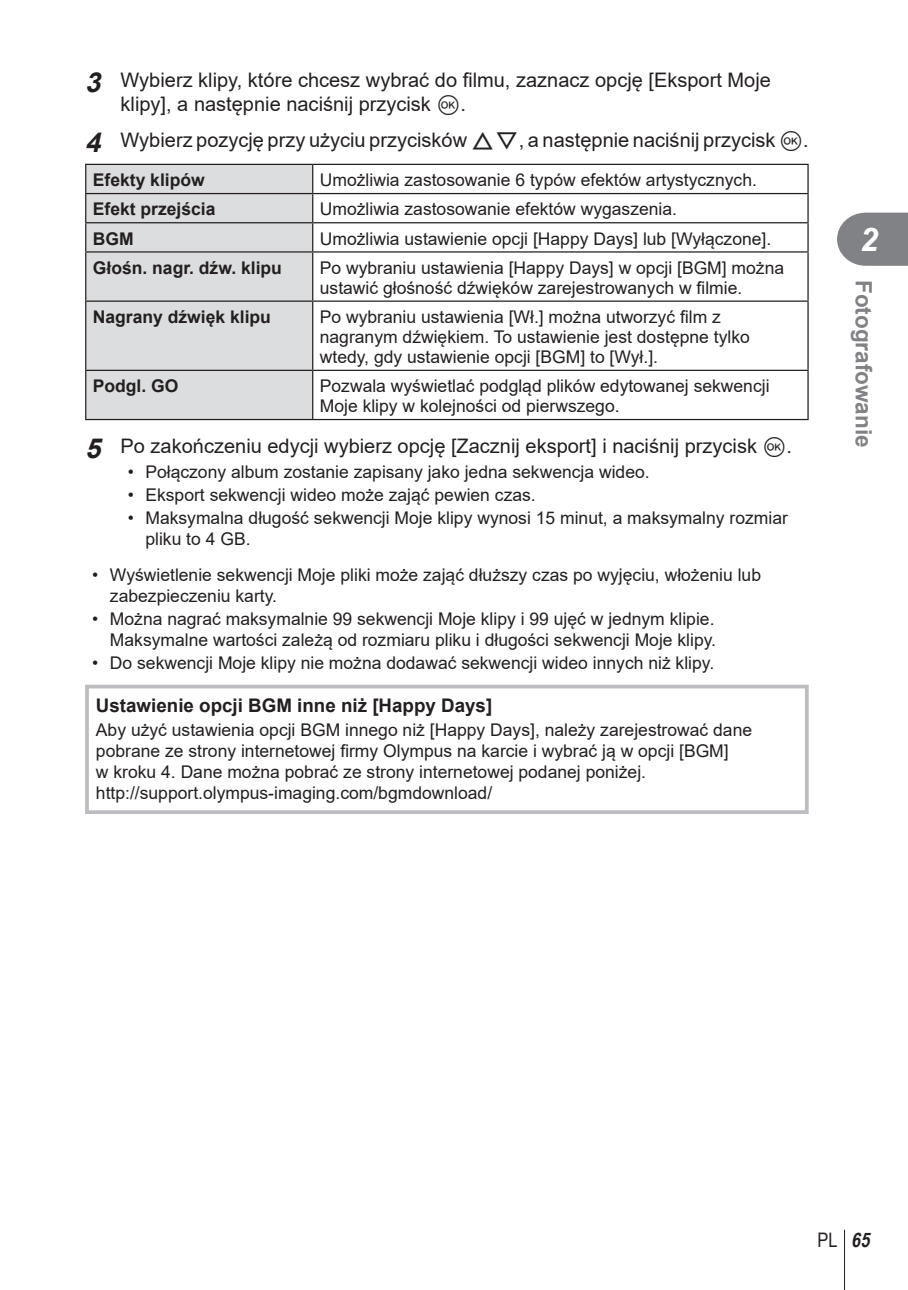
<style>
.page{position:relative;width:908px;height:1290px;background:#fff}
.page>*{position:absolute;margin:0;border:0;box-sizing:border-box;transform-origin:0 0}
.t1{font:italic 700 32.5px "Arial";color:#fff}
.t2{font:700 22.5px "Arial";color:#808285}
.t3{font:20px/24px "Arial";color:#231f20}
.t4{font:20px "Arial Narrow";color:#231f20}
.t5{font:700 18.75px "Arial";color:#231f20}
.t6{font:17.5px/21px "Arial";color:#231f20}
.t7{font:700 17.5px "Arial";color:#231f20}
.s1{font-weight:700;font-style:italic;font-size:27.5px}
.s2{font-family:"Olympus 7"}
.s3{font-family:"olympus 15"}
.s4{font-weight:700;font-style:italic}
</style>
<div class="page">
<svg style="left:837px;top:213px;width:70px;height:53px;background:#8b8d90"></svg>
<hr style="left:843px;top:1230px;width:1px;height:60px;background:#231f20">
<div style="left:86px;top:165px;width:226px;height:254px;background:#dcddde"></div>
<hr style="left:85px;top:164px;width:227px;height:1px;background:#231f20">
<hr style="left:312px;top:164px;width:496px;height:1px;background:#231f20">
<hr style="left:85px;top:193px;width:227px;height:1px;background:#231f20">
<hr style="left:312px;top:193px;width:496px;height:1px;background:#231f20">
<hr style="left:85px;top:222px;width:227px;height:1px;background:#231f20">
<svg style="left:85px;top:165px;width:1px;height:86px"></svg>
<hr style="left:312px;top:222px;width:496px;height:1px;background:#231f20">
<svg style="left:312px;top:165px;width:1px;height:86px"></svg>
<svg style="left:807px;top:165px;width:1px;height:86px"></svg>
<hr style="left:85px;top:251px;width:227px;height:2px;background:#231f20">
<hr style="left:85px;top:253px;width:1px;height:47px;background:#231f20">
<hr style="left:312px;top:251px;width:496px;height:2px;background:#231f20">
<hr style="left:312px;top:253px;width:1px;height:47px;background:#231f20">
<hr style="left:807px;top:253px;width:1px;height:47px;background:#231f20">
<hr style="left:85px;top:300px;width:227px;height:2px;background:#231f20">
<hr style="left:85px;top:302px;width:1px;height:68px;background:#231f20">
<hr style="left:312px;top:300px;width:496px;height:2px;background:#231f20">
<hr style="left:312px;top:302px;width:1px;height:68px;background:#231f20">
<hr style="left:807px;top:302px;width:1px;height:68px;background:#231f20">
<hr style="left:85px;top:370px;width:227px;height:1px;background:#231f20">
<hr style="left:85px;top:371px;width:1px;height:48px;background:#231f20">
<hr style="left:312px;top:370px;width:496px;height:1px;background:#231f20">
<hr style="left:312px;top:371px;width:1px;height:48px;background:#231f20">
<hr style="left:807px;top:371px;width:1px;height:48px;background:#231f20">
<hr style="left:85px;top:419px;width:723px;height:1px;background:#231f20">
<div style="left:85px;top:685px;width:723px;height:129px;border:4px solid #bbbdc0"></div>
<p class="t3" style="left:120px;top:68px;width:651px;text-indent:-35px"><span class="s1">3</span> Wybierz klipy, które chcesz wybrać do filmu, zaznacz opcję [Eksport Moje klipy], a następnie naciśnij przycisk <span class="s2">Q</span>.</p>
<p class="t3" style="left:85px;top:128px;width:724px"><span class="s1">4</span> Wybierz pozycję przy użyciu przycisków <span class="s3">FG</span>, a następnie naciśnij przycisk <span class="s2">Q</span>.</p>
<p class="t7" style="left:93px;top:170px;width:113px">Efekty klipów</p>
<p class="t6" style="left:320px;top:169px;width:438px">Umożliwia zastosowanie 6 typów efektów artystycznych.</p>
<p class="t7" style="left:93px;top:200px;width:124px">Efekt przejścia</p>
<p class="t6" style="left:320px;top:199px;width:358px">Umożliwia zastosowanie efektów wygaszenia.</p>
<p class="t7" style="left:93px;top:229px;width:42px">BGM</p>
<p class="t6" style="left:320px;top:228px;width:453px">Umożliwia ustawienie opcji [Happy Days] lub [Wyłączone].</p>
<p class="t7" style="left:93px;top:258px;width:190px">Głośn. nagr. dźw. klipu</p>
<p class="t6" style="left:320px;top:257px;width:465px;line-height:20px">Po wybraniu ustawienia [Happy Days] w opcji [BGM] można ustawić głośność dźwięków zarejestrowanych w filmie.</p>
<p class="t7" style="left:93px;top:307px;width:179px">Nagrany dźwięk klipu</p>
<p class="t6" style="left:320px;top:307px;width:431px;line-height:20px">Po wybraniu ustawienia [Wł.] można utworzyć film z nagranym dźwiękiem. To ustawienie jest dostępne tylko wtedy, gdy ustawienie opcji [BGM] to [Wył.].</p>
<p class="t7" style="left:93px;top:376px;width:87px">Podgl. GO</p>
<p class="t6" style="left:320px;top:376px;width:451px;line-height:20px">Pozwala wyświetlać podgląd plików edytowanej sekwencji<br>Moje klipy w kolejności od pierwszego.</p>
<p class="t3" style="left:85px;top:433px;width:708px"><span class="s1">5</span> Po zakończeniu edycji wybierz opcję [Zacznij eksport] i naciśnij przycisk <span class="s2">Q</span>.</p>
<p class="t6" style="left:128px;top:461px;width:523px">• Połączony album zostanie zapisany jako jedna sekwencja wideo.</p>
<p class="t6" style="left:128px;top:484px;width:409px">• Eksport sekwencji wideo może zająć pewien czas.</p>
<p class="t6" style="left:145px;top:507px;width:643px;text-indent:-18px">• Maksymalna długość sekwencji Moje klipy wynosi 15 minut, a maksymalny rozmiar pliku to 4 GB.</p>
<p class="t6" style="left:110px;top:564px;width:652px;text-indent:-18px">• Wyświetlenie sekwencji Moje pliki może zająć dłuższy czas po wyjęciu, włożeniu lub zabezpieczeniu karty.</p>
<p class="t6" style="left:92px;top:608px;width:625px;text-align:right">• Można nagrać maksymalnie 99 sekwencji Moje klipy i 99 ujęć w jednym klipie.<br>Maksymalne wartości zależą od rozmiaru pliku i długości sekwencji Moje klipy.</p>
<p class="t6" style="left:92px;top:652px;width:623px">• Do sekwencji Moje klipy nie można dodawać sekwencji wideo innych niż klipy.</p>
<p class="t5" style="left:96px;top:695px;width:397px">Ustawienie opcji BGM inne niż [Happy Days]</p>
<p class="t6" style="left:96px;top:719px;width:657px">Aby użyć ustawienia opcji BGM innego niż [Happy Days], należy zarejestrować dane pobrane ze strony internetowej firmy Olympus na karcie i wybrać ją w opcji [ BGM]<br>w kroku 4. Dane można pobrać ze strony internetowej podanej poniżej. http://support.olympus-imaging.com/bgmdownload/</p>
<h1 class="t1" style="left:859px;top:221px;width:20px">2</h1>
<p class="t2" style="left:875px;top:280px;width:169px;rotate:90deg">Fotografowanie</p>
<p class="t4" style="left:817px;top:1228px;width:57px">PL <span class="s4">65</span></p>
</div>
